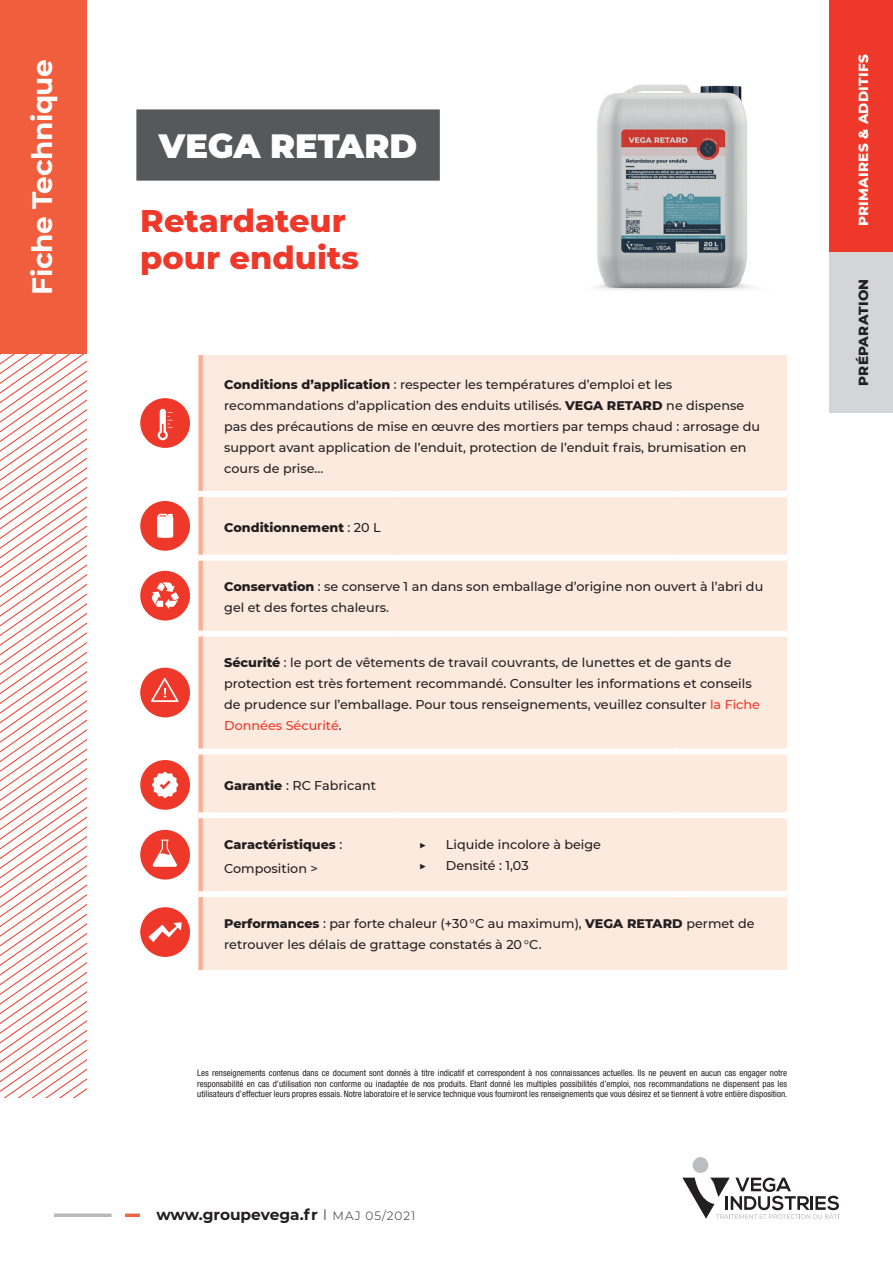
<style>
.page{position:relative;width:893px;height:1263px;background:#fff}
.page>*{position:absolute;margin:0;border:0;box-sizing:border-box;transform-origin:0 0}
.t1{font:900 33.6px "Montserrat";color:#fff}
.t2{font:800 31.95px/37.7px "Montserrat";color:#ee3829}
.t3{font:700 28.05px "Montserrat";letter-spacing:-.015em;color:#fff}
.t4{font:700 15.45px "Montserrat";color:#231f20}
.t5{font:800 13.5px "Montserrat";letter-spacing:.02em;color:#fff}
.t6{font:800 13.5px "Montserrat";letter-spacing:.02em;color:#231f20}
.t7{font:500 12.75px/21px "Montserrat";color:#231f20}
.t8{font:800 12.75px/24px "Montserrat";color:#231f20}
.t9{font:700 12.75px "Montserrat";color:#231f20}
.t10{font:condensed 9px/10.5px "Helvetica Neue";color:#231f20;text-align:justify}
.s1{font-weight:800}
.s2{font-weight:500}
.s3{color:#ee3829}
.s4{font-weight:300}
.s5{font-weight:300;font-size:12px}
</style>
<div class="page">
<hr style="left:54px;top:1214px;width:57px;height:3px;background:#b8b9bc">
<hr style="left:125px;top:1214px;width:15px;height:3px;background:#f26543">
<svg style="left:0;top:580px;width:87px;height:517px"></svg>
<div style="left:693px;top:1157px;width:15px;height:16px;background:#bcbdc0;border-radius:50%"></div>
<svg style="left:682px;top:1177px;width:157px;height:42px"></svg>
<div style="left:203px;top:355px;width:584px;height:615px;background:#fdeadf"></div>
<svg style="left:198px;top:355px;width:5px;height:615px;background:#f9bca4"></svg>
<div style="left:203px;top:491px;width:195px;height:6px;background:#fff"></div>
<div style="left:398px;top:491px;width:275px;height:6px;background:#fff"></div>
<div style="left:673px;top:491px;width:114px;height:6px;background:#fff"></div>
<div style="left:203px;top:555px;width:195px;height:6px;background:#fff"></div>
<div style="left:398px;top:555px;width:275px;height:6px;background:#fff"></div>
<div style="left:673px;top:555px;width:114px;height:6px;background:#fff"></div>
<div style="left:203px;top:631px;width:195px;height:6px;background:#fff"></div>
<div style="left:398px;top:631px;width:275px;height:6px;background:#fff"></div>
<div style="left:673px;top:631px;width:114px;height:6px;background:#fff"></div>
<div style="left:203px;top:748px;width:195px;height:6px;background:#fff"></div>
<div style="left:398px;top:748px;width:275px;height:6px;background:#fff"></div>
<div style="left:673px;top:748px;width:114px;height:6px;background:#fff"></div>
<div style="left:203px;top:812px;width:195px;height:6px;background:#fff"></div>
<div style="left:398px;top:812px;width:275px;height:6px;background:#fff"></div>
<div style="left:673px;top:812px;width:114px;height:6px;background:#fff"></div>
<div style="left:203px;top:891px;width:195px;height:6px;background:#fff"></div>
<div style="left:398px;top:891px;width:275px;height:6px;background:#fff"></div>
<div style="left:673px;top:891px;width:114px;height:6px;background:#fff"></div>
<div style="left:140px;top:398px;width:50px;height:50px;background:#ee3829;border-radius:50%"></div>
<svg style="left:158px;top:409px;width:15px;height:31px"></svg>
<div style="left:140px;top:501px;width:50px;height:50px;background:#ee3829;border-radius:50%"></div>
<svg style="left:157px;top:514px;width:16px;height:24px"></svg>
<div style="left:140px;top:571px;width:50px;height:49px;background:#ee3829;border-radius:50%"></div>
<svg style="left:151px;top:582px;width:28px;height:27px"></svg>
<div style="left:140px;top:668px;width:50px;height:49px;background:#ee3829;border-radius:50%"></div>
<svg style="left:151px;top:678px;width:27px;height:24px"></svg>
<div style="left:140px;top:760px;width:50px;height:50px;background:#ee3829;border-radius:50%"></div>
<svg style="left:152px;top:772px;width:26px;height:26px"></svg>
<div style="left:140px;top:830px;width:50px;height:49px;background:#ee3829;border-radius:50%"></div>
<svg style="left:153px;top:839px;width:24px;height:28px"></svg>
<div style="left:140px;top:907px;width:50px;height:50px;background:#ee3829;border-radius:50%"></div>
<svg style="left:149px;top:922px;width:33px;height:20px"></svg>
<div style="left:0;top:0;width:87px;height:354px;background:#f15e3d"></div>
<div style="left:136px;top:109px;width:304px;height:72px;background:#57585a"></div>
<div style="left:829px;top:116px;width:64px;height:297px;background:#d4d5d7"></div>
<div style="left:829px;top:0;width:64px;height:251px;background:#ee3829"></div>
<img style="left:597px;top:84px;width:154px;height:206px">
<h3 class="t3" style="left:22px;top:295px;width:237px;rotate:-90deg">Fiche Technique</h3>
<h1 class="t1" style="left:159px;top:121px;width:260px">VEGA RETARD</h1>
<h2 class="t2" style="left:140px;top:200px;width:220px">Retardateur pour enduits</h2>
<p class="t7" style="left:224px;top:373px;width:537px"><span class="s1">Conditions d’application</span> : respecter les températures d’emploi et les recommandations d’application des enduits utilisés. <span class="s1">VEGA RETARD</span> ne dispense pas des précautions de mise en œuvre des mortiers par temps chaud : arrosage du support avant application de l’enduit, protection de l’enduit frais, brumisation en cours de prise...</p>
<p class="t8" style="left:224px;top:515px;width:158px">Conditionnement <span class="s2">: 20 L</span></p>
<p class="t7" style="left:224px;top:576px;width:541px"><span class="s1">Conservation</span> : se conserve 1 an dans son emballage d’origine non ouvert à l’abri du gel et des fortes chaleurs.</p>
<p class="t7" style="left:224px;top:652px;width:537px"><span class="s1">Sécurité</span> : le port de vêtements de travail couvrants, de lunettes et de gants de protection est très fortement recommandé. Consulter les informations et conseils de prudence sur l’emballage. Pour tous renseignements, veuillez consulter <span class="s3">la Fiche Données Sécurité</span>.</p>
<p class="t7" style="left:224px;top:774px;width:153px"><span class="s1">Garantie</span> : RC Fabricant</p>
<p class="t8" style="left:224px;top:832px;width:120px">Caractéristiques <span class="s2">:<br>Composition &gt;</span></p>
<p class="t9" style="left:419px;top:835px;width:9px">▶</p>
<p class="t7" style="left:446px;top:833px;width:157px">Liquide incolore à beige</p>
<p class="t9" style="left:419px;top:856px;width:9px">▶</p>
<p class="t7" style="left:446px;top:854px;width:84px">Densité : 1,03</p>
<p class="t7" style="left:224px;top:912px;width:532px"><span class="s1">Performances</span> : par forte chaleur (+30 °C au maximum), <span class="s1">VEGA RETARD</span> permet de retrouver les délais de grattage constatés à 20 °C.</p>
<p class="t10" style="left:197px;top:1068px;width:592px">Les renseignements contenus dans ce document sont donnés à titre indicatif et correspondent à nos connaissances actuelles. Ils ne peuvent en aucun cas engager notre responsabilité en cas d’utilisation non conforme ou inadaptée de nos produits. Etant donné les multiples possibilités d’emploi, nos recommandations ne dispensent pas les utilisateurs d’effectuer leurs propres essais. Notre laboratoire et le service technique vous fourniront les renseignements que vous désirez et se tiennent à votre entière disposition.</p>
<p class="t4" style="left:156px;top:1203px;width:260px">www.groupevega.fr <span class="s4">I</span> <span class="s5">MAJ 05/2021</span></p>
<p class="t5" style="left:853px;top:226px;width:173px;rotate:-90deg">PRIMAIRES &amp; ADDITIFS</p>
<p class="t6" style="left:853px;top:386px;width:109px;rotate:-90deg">PRÉPARATION</p>
</div>
